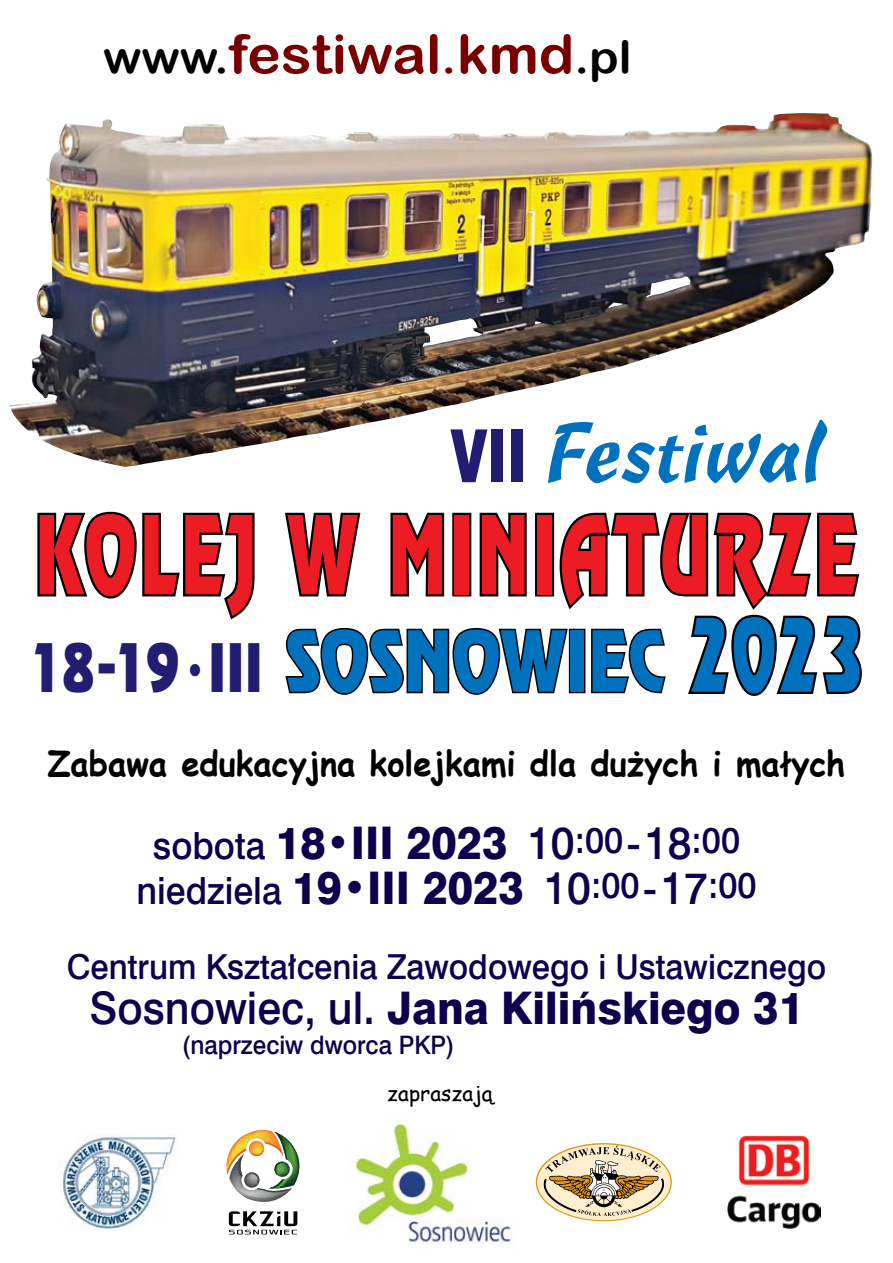
<style>
.page{position:relative;width:893px;height:1263px;background:#fff}
.page>*{position:absolute;margin:0;border:0;box-sizing:border-box;transform-origin:0 0}
.t1{font:99px "Revue PL";letter-spacing:.05em;color:#ed1c24;scale:.67 1}
.t2{font:82.5px "Freehand 471 EU";color:#0071bc}
.t3{font:76.8px "Revue PL";color:#0071bc;scale:.8 1}
.t4{font:54px "Arial Rounded MT Bold";color:#790000;scale:1.05 1}
.t5{font:45px/45px "Swis 721 Hv EU";color:#0d004c;text-align:center;scale:.95 1}
.t6{font:700 34.5px "Comic Sans MS";color:#000;scale:.95 1}
.t7{font:34.5px "Swis 721 Md EU";color:#0d004c;scale:.95 1}
.t8{font:25.5px "Swis 721 Md EU";color:#0d004c;scale:.95 1}
.t9{font:21px "Comic Sans MS";color:#000}
.s1{font-size:45px;color:#000}
.s2{font-size:45px}
.s3{font-family:"Revue PL";font-size:66px;color:#211d70}
.s4{font-size:61.05px;color:#211d70}
.s5{font-size:39.6px;color:#211d70}
.s6{font-size:92.25px}
.s7{font-family:"Swis 721 Md EU";font-size:37.5px}
.s8{font-family:"Swis 721 Md EU"}
.s9{font-family:"Swis 721 Md EU";font-size:36px}
</style>
<div class="page">
<img style="left:9px;top:113px;width:864px;height:354px">
<svg style="left:37px;top:511px;width:218px;height:109px"></svg>
<svg style="left:285px;top:512px;width:577px;height:184px"></svg>
<img style="left:60px;top:1134px;width:119px;height:96px">
<svg style="left:229px;top:1211px;width:68px;height:23px"></svg>
<svg style="left:226px;top:1130px;width:73px;height:72px"></svg>
<img style="left:349px;top:1123px;width:168px;height:126px">
<svg style="left:536px;top:1143px;width:136px;height:78px"></svg>
<img style="left:727px;top:1135px;width:94px;height:94px">
<p class="t4" style="left:103px;top:22px;width:505px"><span class="s1">www.</span>festiwal<span class="s2">.</span>kmd<span class="s1">.pl</span></p>
<h2 class="t2" style="left:451px;top:401px;width:376px"><span class="s3">VII</span> Festiwal</h2>
<h1 class="t1" style="left:35px;top:491px;width:1229px">KOLEJ W MINIATURZE</h1>
<h3 class="t3" style="left:28px;top:612px;width:1047px"><span class="s4">18-19</span> <span class="s5">•</span><span class="s4">III</span> SOSNOWIEC <span class="s6">2023</span></h3>
<p class="t6" style="left:48px;top:738px;width:841px">Zabawa edukacyjna kolejkami dla dużych i małych</p>
<p class="t5" style="left:137px;top:822px;width:654px"><span class="s7">sobota</span> 18•III 2023 <span class="s8">10</span><span class="s9">:00</span><span class="s8">-18</span><span class="s9">:00 </span><span class="s7">niedziela</span> 19•III 2023 <span class="s8">10</span><span class="s9">:00</span><span class="s8">-17</span><span class="s9">:00</span></p>
<p class="t7" style="left:67px;top:945px;width:801px">Centrum Kształcenia Zawodowego i Ustawicznego</p>
<p class="t5" style="left:89px;top:986px;width:753px"><span class="s8">Sosnowiec, ul.</span> Jana Kilińskiego 31</p>
<p class="t8" style="left:182px;top:1029px;width:289px">(naprzeciw dworca PKP)</p>
<p class="t9" style="left:387px;top:1078px;width:107px">zapraszają</p>
</div>
